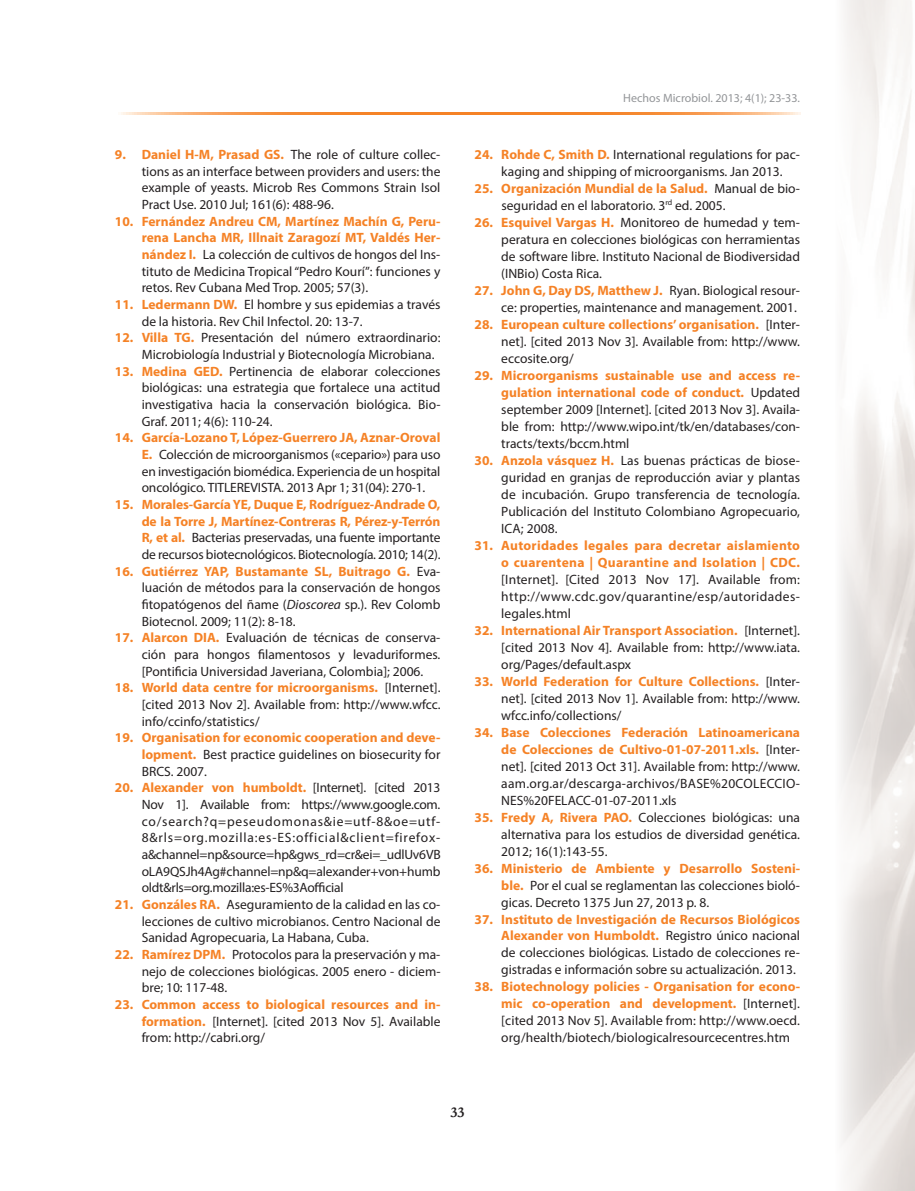
<style>
.page{position:relative;width:915px;height:1191px;background:#fff}
.page>*{position:absolute;margin:0;border:0;box-sizing:border-box;transform-origin:0 0}
.t1{font:700 15px "Garamond";color:#231f20}
.t2{font:13.5px/17px "Myriad Pro";color:#231f20;text-align:justify}
.t3{font:700 13.5px/16.6px "Myriad Pro";color:#f58226;text-align:justify}
.t4{font:700 13.5px/17px "Myriad Pro";letter-spacing:.02em;color:#f58226;text-align:right}
.t5{font:12px "Myriad Pro";color:#939598}
.s1{font-weight:700;color:#f58226}
.s2{font-weight:400;color:#231f20}
.s3{font-style:italic}
</style>
<div class="page">
<svg style="left:121px;top:112px;width:678px;height:2px"></svg>
<p class="t2" style="left:142px;top:146px;width:300px;text-indent:-27px"><span class="s1">9. Daniel H-M, Prasad GS.</span> The role of culture collec&shy;tions as an interface between providers and users: the example of yeasts. Microb Res Commons Strain Isol Pract Use. 2010 Jul; 161(6): 488-96.</p>
<p class="t2" style="left:142px;top:213px;width:300px;text-indent:-27px"><span class="s1">10. Fernández Andreu CM, Martínez Machín G, Peru&shy;rena Lancha MR, Illnait Zaragozí MT, Valdés Her&shy;nández I.</span> La colección de cultivos de hongos del Ins&shy;tituto de Medicina Tropical “Pedro Kourí”: funciones y retos. Rev Cubana Med Trop. 2005; 57(3).</p>
<p class="t2" style="left:142px;top:296px;width:300px;text-indent:-27px"><span class="s1">11. Ledermann DW.</span> El hombre y sus epidemias a través de la historia. Rev Chil Infectol. 20: 13-7.</p>
<p class="t2" style="left:142px;top:329px;width:300px;text-indent:-27px"><span class="s1">12. Villa TG.</span> Presentación del número extraordinario:<br>Microbiología Industrial y Biotecnología Microbiana.</p>
<p class="t2" style="left:142px;top:362px;width:300px;text-indent:-27px"><span class="s1">13. Medina GED.</span> Pertinencia de elaborar colecciones biológicas: una estrategia que fortalece una actitud investigativa hacia la conservación biológica. Bio-Graf. 2011; 4(6): 110-24.</p>
<p class="t2" style="left:142px;top:429px;width:300px;text-indent:-27px"><span class="s1">14. García-Lozano T, López-Guerrero JA, Aznar-Oroval E.</span> Colección de microorganismos («cepario») para uso en investigación biomédica. Experiencia de un hospital oncológico. TITLEREVISTA. 2013 Apr 1; 31(04): 270-1.</p>
<p class="t3" style="left:142px;top:495px;width:300px;text-indent:-27px">15. Morales-García YE, Duque E, Rodríguez-Andrade O, de la Torre J, Martínez-Contreras R, Pérez-y-Terrón R, et al. <span class="s2">Bacterias preservadas, una fuente importante de recursos biotecnológicos. Biotecnología. 2010; 14(2).</span></p>
<p class="t2" style="left:142px;top:562px;width:300px;text-indent:-27px"><span class="s1">16. Gutiérrez YAP, Bustamante SL, Buitrago G.</span> Eva&shy;luación de métodos para la conservación de hongos fitopatógenos del ñame (<span class="s3">Dioscorea</span> sp.). Rev Colomb Biotecnol. 2009; 11(2): 8-18.</p>
<p class="t2" style="left:142px;top:629px;width:300px;text-indent:-27px"><span class="s1">17. Alarcon DIA.</span> Evaluación de técnicas de conserva&shy;ción para hongos filamentosos y levaduriformes. [Pontificia Universidad Javeriana, Colombia]; 2006.</p>
<p class="t2" style="left:142px;top:679px;width:300px;text-indent:-27px"><span class="s1">18. World data centre for microorganisms.</span> [Internet]. [cited 2013 Nov 2]. Available from: http://www.wfcc. info/ccinfo/statistics/</p>
<p class="t3" style="left:142px;top:729px;width:300px;text-indent:-27px">19. Organisation for economic cooperation and deve&shy;lopment. <span class="s2">Best practice guidelines on biosecurity for BRCS. 2007.</span></p>
<p class="t2" style="left:142px;top:779px;width:300px;text-indent:-27px"><span class="s1">20. Alexander von humboldt.</span> [Internet]. [cited 2013<br>Nov 1]. Available from: https://www.google.com. co/search?q=peseudomonas&amp;ie=utf-8&amp;oe=utf-8&amp;rls=org.mozilla:es-ES:official&amp;client=firefox&shy;a&amp;channel=np&amp;source=hp&amp;gws_rd=cr&amp;ei=_udlUv6VB oLA9QSJh4Ag#channel=np&amp;q=alexander+von+humb oldt&amp;rls=org.mozilla:es-ES%3Aofficial</p>
<p class="t2" style="left:142px;top:896px;width:300px;text-indent:-27px"><span class="s1">21. Gonzáles RA.</span> Aseguramiento de la calidad en las co&shy;lecciones de cultivo microbianos. Centro Nacional de Sanidad Agropecuaria, La Habana, Cuba.</p>
<p class="t2" style="left:142px;top:946px;width:300px;text-indent:-27px"><span class="s1">22. Ramírez DPM.</span> Protocolos para la preservación y ma&shy;nejo de colecciones biológicas. 2005 enero - diciem&shy;bre; 10: 117-48.</p>
<p class="t2" style="left:142px;top:995px;width:300px;text-indent:-27px"><span class="s1">23. Common access to biological resources and in&shy;formation.</span> [Internet]. [cited 2013 Nov 5]. Available from: http://cabri.org/</p>
<p class="t5" style="left:623px;top:90px;width:178px">Hechos Microbiol. 2013; 4(1); 23-33.</p>
<p class="t2" style="left:501px;top:146px;width:300px;text-indent:-27px"><span class="s1">24. Rohde C, Smith D.</span> International regulations for pac&shy;kaging and shipping of microorganisms. Jan 2013.</p>
<p class="t2" style="left:501px;top:180px;width:300px;text-indent:-27px"><span class="s1">25. Organización Mundial de la Salud.</span> Manual de bio&shy;seguridad en el laboratorio. 3<sup>rd</sup> ed. 2005.</p>
<p class="t2" style="left:501px;top:214px;width:300px;text-indent:-27px"><span class="s1">26. Esquivel Vargas H.</span> Monitoreo de humedad y tem&shy;peratura en colecciones biológicas con herramientas de software libre. Instituto Nacional de Biodiversidad (INBio) Costa Rica.</p>
<p class="t2" style="left:474px;top:282px;width:327px;text-align:right"><span class="s1">27. John G, Day DS, Matthew J.</span> Ryan. Biological resour&shy;ce: properties, maintenance and management. 2001.</p>
<p class="t2" style="left:501px;top:316px;width:300px;text-indent:-27px"><span class="s1">28. European culture collections’ organisation.</span> [Inter&shy;net]. [cited 2013 Nov 3]. Available from: http://www. eccosite.org/</p>
<p class="t2" style="left:501px;top:366px;width:300px;text-indent:-27px"><span class="s1">29. Microorganisms sustainable use and access re&shy;gulation international code of conduct.</span> Updated september 2009 [Internet]. [cited 2013 Nov 3]. Availa&shy;ble from: http://www.wipo.int/tk/en/databases/con&shy;tracts/texts/bccm.html</p>
<p class="t2" style="left:501px;top:451px;width:300px;text-indent:-27px"><span class="s1">30. Anzola vásquez H.</span> Las buenas prácticas de biose&shy;guridad en granjas de reproducción aviar y plantas de incubación. Grupo transferencia de tecnología.<br>Publicación del Instituto Colombiano Agropecuario, ICA; 2008.</p>
<p class="t4" style="left:474px;top:536px;width:327px">31. Autoridades legales para decretar aislamiento o cuarentena | Quarantine and Isolation | CDC.</p>
<p class="t2" style="left:501px;top:570px;width:300px">[Internet]. [Cited 2013 Nov 17]. Available from: http://www.cdc.gov/quarantine/esp/autoridades&shy;legales.html</p>
<p class="t2" style="left:501px;top:621px;width:300px;text-indent:-27px"><span class="s1">32. International Air Transport Association.</span> [Internet]. [cited 2013 Nov 4]. Available from: http://www.iata. org/Pages/default.aspx</p>
<p class="t2" style="left:501px;top:672px;width:300px;text-indent:-27px"><span class="s1">33. World Federation for Culture Collections.</span> [Inter&shy;net]. [cited 2013 Nov 1]. Available from: http://www. wfcc.info/collections/</p>
<p class="t2" style="left:501px;top:723px;width:300px;text-indent:-27px"><span class="s1">34. Base Colecciones Federación Latinoamericana de Colecciones de Cultivo-01-07-2011.xls.</span> [Inter&shy;net]. [cited 2013 Oct 31]. Available from: http://www. aam.org.ar/descarga-archivos/BASE%20COLECCIO-NES%20FELACC-01-07-2011.xls</p>
<p class="t2" style="left:501px;top:808px;width:300px;text-indent:-27px"><span class="s1">35. Fredy A, Rivera PAO.</span> Colecciones biológicas: una alternativa para los estudios de diversidad genética.<br>2012; 16(1):143-55.</p>
<p class="t2" style="left:501px;top:859px;width:300px;text-indent:-27px"><span class="s1">36. Ministerio de Ambiente y Desarrollo Sosteni&shy;ble.</span> Por el cual se reglamentan las colecciones bioló&shy;gicas. Decreto 1375 Jun 27, 2013 p. 8.</p>
<p class="t2" style="left:501px;top:910px;width:300px;text-indent:-27px"><span class="s1">37. Instituto de Investigación de Recursos Biológicos Alexander von Humboldt.</span> Registro único nacional de colecciones biológicas. Listado de colecciones re&shy;gistradas e información sobre su actualización. 2013.</p>
<p class="t2" style="left:501px;top:978px;width:300px;text-indent:-27px"><span class="s1">38. Biotechnology policies - Organisation for econo&shy;mic co-operation and development.</span> [Internet]. [cited 2013 Nov 5]. Available from: http://www.oecd. org/health/biotech/biologicalresourcecentres.htm</p>
<p class="t1" style="left:450px;top:1102px;width:16px">33</p>
</div>
